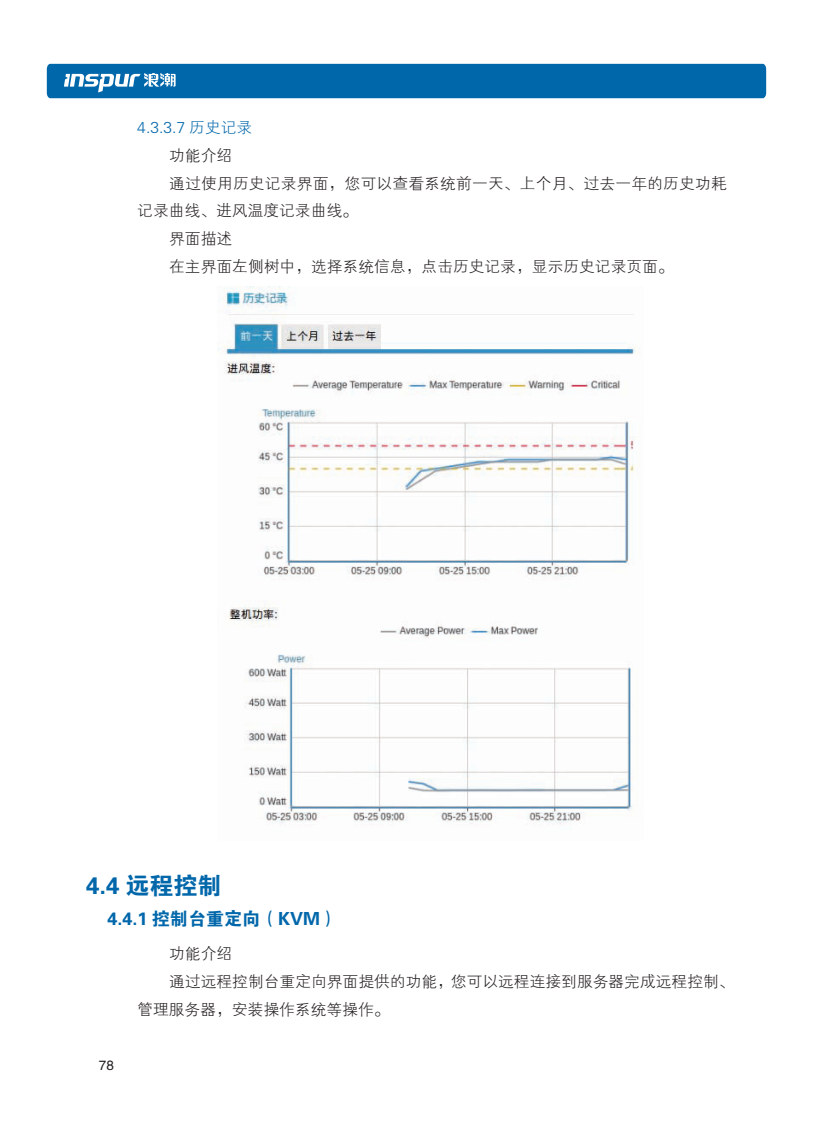
<style>
.page{position:relative;width:813px;height:1132px;background:#fff}
.page>*{position:absolute;margin:0;border:0;box-sizing:border-box;transform-origin:0 0}
.t1{font:24px "FZDHTJW GB1 0";color:#0067aa}
.t2{font:18px "FZDHTJW GB1 0";color:#0067aa}
.t3{font:15.75px "FZXH1 JW GB1 0";color:#231f20}
.t4{font:15.75px "FZXH1 JW GB1 0";color:#0067aa}
.t5{font:13.5px "FZHTJW GB1 0";color:#231f20}
</style>
<div class="page">
<div style="left:47px;top:64px;width:718px;height:34px;background:#0067aa"></div>
<img style="left:217px;top:287px;width:423px;height:539px">
<p class="t4" style="left:137px;top:119px;width:116px">4.3.3.7 历史记录</p>
<p class="t3" style="left:169px;top:147px;width:64px">功能介绍</p>
<p class="t3" style="left:169px;top:174px;width:559px">通过使用历史记录界面，您可以查看系统前一天、上个月、过去一年的历史功耗</p>
<p class="t3" style="left:137px;top:202px;width:222px">记录曲线、进风温度记录曲线。</p>
<p class="t3" style="left:169px;top:230px;width:64px">界面描述</p>
<p class="t3" style="left:169px;top:258px;width:506px">在主界面左侧树中，选择系统信息，点击历史记录，显示历史记录页面。</p>
<h1 class="t1" style="left:86px;top:872px;width:137px">4.4 远程控制</h1>
<p class="t2" style="left:107px;top:908px;width:232px">4.4.1 控制台重定向（KVM）</p>
<p class="t3" style="left:169px;top:944px;width:64px">功能介绍</p>
<p class="t3" style="left:169px;top:972px;width:566px">通过远程控制台重定向界面提供的功能，您可以远程连接到服务器完成远程控制、</p>
<p class="t3" style="left:137px;top:1000px;width:254px">管理服务器，安装操作系统等操作。</p>
<p class="t5" style="left:99px;top:1057px;width:16px">78</p>
</div>
